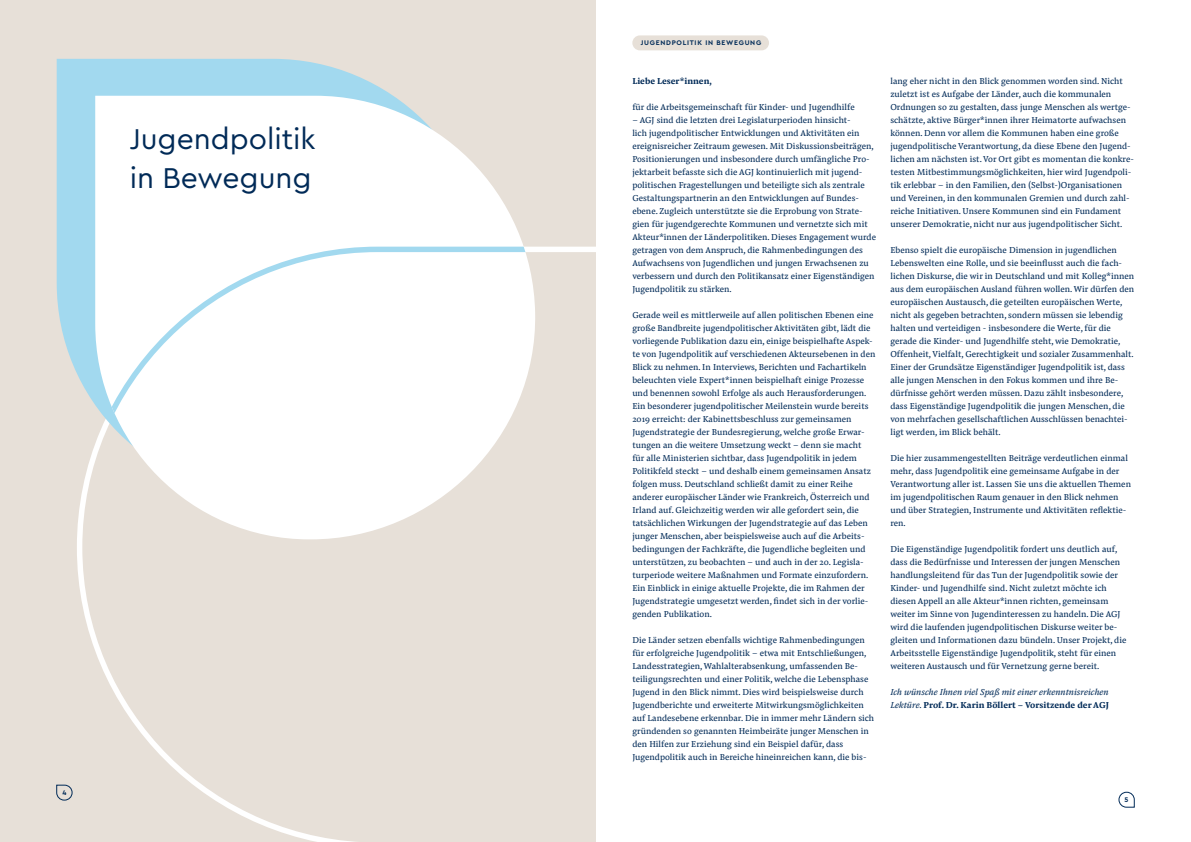
<style>
.page{position:relative;width:1191px;height:842px;background:#fff}
.page>*{position:absolute;margin:0;border:0;box-sizing:border-box;transform-origin:0 0}
.Kapitelüberschrift{font:30px/39px "Cera Pro";color:#002a57}
.Fließtext_zweispalti{font:9px/13px "Pensum Pro";color:#002a57}
.Fließtext_zweispalti-2{font:italic 9px/13px "Pensum Pro";color:#002a57}
.Fließtext_zweispalti-3{font:700 9px "Pensum Pro";color:#002a57}
.Schlauch_Rot{font:700 7px "Cera Pro";letter-spacing:.1em;color:#002a57}
.s1{font-weight:700;font-style:normal}
</style>
<div class="page">
<div style="left:0;top:0;width:595px;height:842px;background:#e7e0d8"></div>
<svg style="left:77px;top:246px;width:518px;height:596px"></svg>
<svg style="left:57px;top:59px;width:336px;height:436px;fill:#a2d9ef"></svg>
<svg style="left:95px;top:96px;width:428px;height:148px;background:#fbfafa"></svg>
<svg style="left:95px;top:244px;width:442px;height:295px"></svg>
<div style="left:632px;top:35px;width:137px;height:15px;background:#e7e0d8;border-radius:7px"></div>
<svg style="left:56px;top:784px;width:17px;height:17px"></svg>
<svg style="left:1118px;top:791px;width:17px;height:17px"></svg>
<p class="Kapitelüberschrift" style="left:130px;top:118px;width:188px">Jugendpolitik in Bewegung</p>
<p class="Schlauch_Rot" style="left:62px;top:788px;width:6px">4</p>
<p class="Schlauch_Rot" style="left:641px;top:38px;width:122px">JUGENDPOLITIK IN BEWEGUNG</p>
<p class="Fließtext_zweispalti-3" style="left:632px;top:74px;width:81px">Liebe Leser*innen,</p>
<p class="Fließtext_zweispalti" style="left:632px;top:100px;width:224px">für die Arbeitsgemeinschaft für Kinder- und Jugendhilfe</p>
<p class="Fließtext_zweispalti" style="left:632px;top:113px;width:245px">– AGJ sind die letzten drei Legislaturperioden hinsicht-<br>lich jugendpolitischer Entwicklungen und Aktivitäten ein ereignisreicher Zeitraum gewesen. Mit Diskussionsbeiträgen, Positionierungen und insbesondere durch umfängliche Pro&shy;jektarbeit befasste sich die AGJ kontinuierlich mit jugend&shy;politischen Fragestellungen und beteiligte sich als zentrale Gestaltungspartnerin an den Entwicklungen auf Bundes&shy;ebene. Zugleich unterstützte sie die Erprobung von Strate&shy;gien für jugendgerechte Kommunen und vernetzte sich mit Akteur*innen der Länderpolitiken. Dieses Engagement wurde getragen von dem Anspruch, die Rahmenbedingungen des Aufwachsens von Jugendlichen und jungen Erwachsenen zu verbessern und durch den Politikansatz einer Eigenständigen Jugendpolitik zu stärken.</p>
<p class="Fließtext_zweispalti" style="left:632px;top:308px;width:244px">Gerade weil es mittlerweile auf allen politischen Ebenen eine große Bandbreite jugendpolitischer Aktivitäten gibt, lädt die vorliegende Publikation dazu ein, einige beispielhafte Aspek&shy;te von Jugendpolitik auf verschiedenen Akteursebenen in den Blick zu nehmen. In Interviews, Berichten und Fachartikeln beleuchten viele Expert*innen beispielhaft einige Prozesse und benennen sowohl Erfolge als auch Herausforderungen.</p>
<p class="Fließtext_zweispalti" style="left:632px;top:399px;width:240px">Ein besonderer jugendpolitischer Meilenstein wurde bereits 2019 erreicht: der Kabinettsbeschluss zur gemeinsamen Jugendstrategie der Bundesregierung, welche große Erwar&shy;tungen an die weitere Umsetzung weckt – denn sie macht für alle Ministerien sichtbar, dass Jugendpolitik in jedem Politikfeld steckt – und deshalb einem gemeinsamen Ansatz folgen muss. Deutschland schließt damit zu einer Reihe anderer europäischer Länder wie Frankreich, Österreich und Irland auf. Gleichzeitig werden wir alle gefordert sein, die tatsächlichen Wirkungen der Jugendstrategie auf das Leben junger Menschen, aber beispielsweise auch auf die Arbeits&shy;bedingungen der Fachkräfte, die Jugendliche begleiten und unterstützen, zu beobachten – und auch in der 20. Legisla&shy;turperiode weitere Maßnahmen und Formate einzufordern.<br>Ein Einblick in einige aktuelle Projekte, die im Rahmen der Jugendstrategie umgesetzt werden, findet sich in der vorlie&shy;genden Publikation.</p>
<p class="Fließtext_zweispalti" style="left:632px;top:633px;width:243px">Die Länder setzen ebenfalls wichtige Rahmenbedingungen für erfolgreiche Jugendpolitik – etwa mit Entschließungen, Landesstrategien, Wahlalterabsenkung, umfassenden Be&shy;teiligungsrechten und einer Politik, welche die Lebensphase Jugend in den Blick nimmt. Dies wird beispielsweise durch Jugendberichte und erweiterte Mitwirkungsmöglichkeiten auf Landesebene erkennbar. Die in immer mehr Ländern sich gründenden so genannten Heimbeiräte junger Menschen in den Hilfen zur Erziehung sind ein Beispiel dafür, dass Jugendpolitik auch in Bereiche hineinreichen kann, die bis-</p>
<p class="Fließtext_zweispalti" style="left:890px;top:74px;width:245px">lang eher nicht in den Blick genommen worden sind. Nicht zuletzt ist es Aufgabe der Länder, auch die kommunalen Ordnungen so zu gestalten, dass junge Menschen als wertge&shy;schätzte, aktive Bürger*innen ihrer Heimatorte aufwachsen können. Denn vor allem die Kommunen haben eine große jugendpolitische Verantwortung, da diese Ebene den Jugend&shy;lichen am nächsten ist. Vor Ort gibt es momentan die konkre&shy;testen Mitbestimmungsmöglichkeiten, hier wird Jugendpoli&shy;tik erlebbar – in den Familien, den (Selbst-)Organisationen und Vereinen, in den kommunalen Gremien und durch zahl&shy;reiche Initiativen. Unsere Kommunen sind ein Fundament unserer Demokratie, nicht nur aus jugendpolitischer Sicht.</p>
<p class="Fließtext_zweispalti" style="left:890px;top:243px;width:245px">Ebenso spielt die europäische Dimension in jugendlichen Lebenswelten eine Rolle, und sie beeinflusst auch die fach&shy;lichen Diskurse, die wir in Deutschland und mit Kolleg*innen aus dem europäischen Ausland führen wollen. Wir dürfen den europäischen Austausch, die geteilten europäischen Werte, nicht als gegeben betrachten, sondern müssen sie lebendig halten und verteidigen - insbesondere die Werte, für die gerade die Kinder- und Jugendhilfe steht, wie Demokratie, Offenheit, Vielfalt, Gerechtigkeit und sozialer Zusammenhalt.</p>
<p class="Fließtext_zweispalti" style="left:890px;top:360px;width:239px">Einer der Grundsätze Eigenständiger Jugendpolitik ist, dass alle jungen Menschen in den Fokus kommen und ihre Be&shy;dürfnisse gehört werden müssen. Dazu zählt insbesondere, dass Eigenständige Jugendpolitik die jungen Menschen, die von mehrfachen gesellschaftlichen Ausschlüssen benachtei&shy;ligt werden, im Blick behält.</p>
<p class="Fließtext_zweispalti" style="left:890px;top:451px;width:242px">Die hier zusammengestellten Beiträge verdeutlichen einmal mehr, dass Jugendpolitik eine gemeinsame Aufgabe in der Verantwortung aller ist. Lassen Sie uns die aktuellen Themen im jugendpolitischen Raum genauer in den Blick nehmen und über Strategien, Instrumente und Aktivitäten reflektie&shy;ren.</p>
<p class="Fließtext_zweispalti" style="left:890px;top:542px;width:237px">Die Eigenständige Jugendpolitik fordert uns deutlich auf, dass die Bedürfnisse und Interessen der jungen Menschen handlungsleitend für das Tun der Jugendpolitik sowie der Kinder- und Jugendhilfe sind. Nicht zuletzt möchte ich diesen Appell an alle Akteur*innen richten, gemeinsam weiter im Sinne von Jugendinteressen zu handeln. Die AGJ wird die laufenden jugendpolitischen Diskurse weiter be&shy;gleiten und Informationen dazu bündeln. Unser Projekt, die Arbeitsstelle Eigenständige Jugendpolitik, steht für einen weiteren Austausch und für Vernetzung gerne bereit.</p>
<p class="Fließtext_zweispalti-2" style="left:890px;top:685px;width:220px">Ich wünsche Ihnen viel Spaß mit einer erkenntnisreichen<br>Lektüre. <span class="s1">Prof. Dr. Karin Böllert – Vorsitzende der AGJ</span></p>
<p class="Schlauch_Rot" style="left:1124px;top:795px;width:5px">5</p>
</div>
